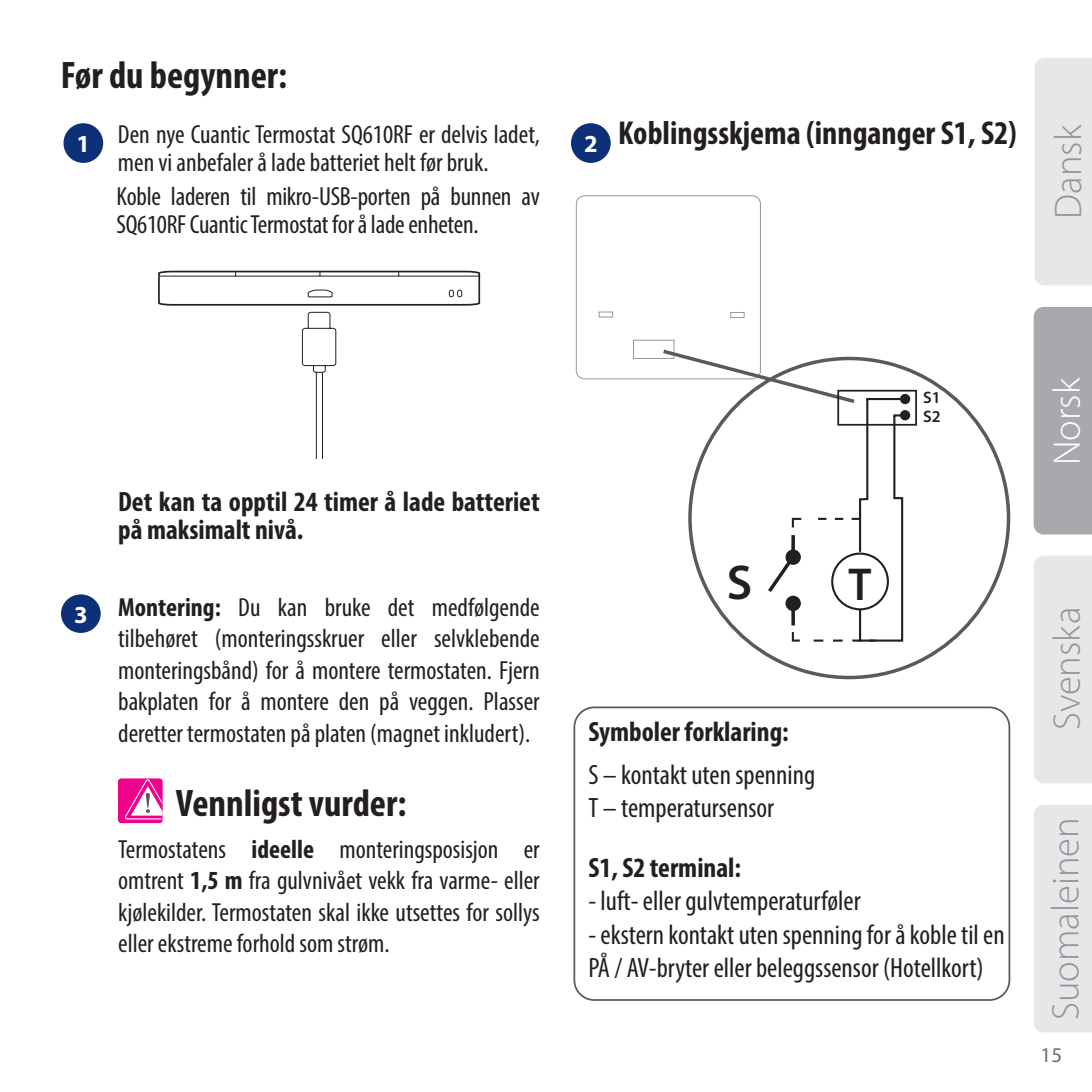
<style>
.page{position:relative;width:1092px;height:1092px;background:#fff}
.page>*{position:absolute;margin:0;border:0;box-sizing:border-box;transform-origin:0 0}
.t1{font:600 49px "Myriad Pro";color:#231f20}
.t2{font:700 condensed 38.5px "Myriad Pro";color:#231f20}
.t3{font:300 38.5px "Myriad Pro";color:#939598}
.t4{font:300 38.5px "Myriad Pro";color:#fff}
.t5{font:700 condensed 33.25px "Myriad Pro";color:#231f20}
.t6{font:condensed 28px/33.6px "Myriad Pro";color:#231f20}
.t7{font:700 condensed 28px/28px "Myriad Pro";color:#231f20}
.t8{font:condensed 26.25px/31.5px "Myriad Pro";color:#231f20}
.t9{font:700 24.5px "Myriad Pro";color:#fff}
.t10{font:21px "Myriad Pro";color:#6c6d70}
.t11{font:600 16.45px/18.9px "Myriad Pro";color:#231f20}
.s1{font-weight:700}
</style>
<div class="page">
<div style="left:118px;top:778px;width:45px;height:45px;background:#ed028c;border-radius:3px"></div>
<svg style="left:123px;top:778px;width:40px;height:41px"></svg>
<div style="left:63px;top:123px;width:40px;height:40px;background:#0d3079;border-radius:50%"></div>
<div style="left:571px;top:123px;width:39px;height:40px;background:#0d3079;border-radius:50%"></div>
<div style="left:61px;top:594px;width:40px;height:39px;background:#0d3079;border-radius:50%"></div>
<div style="left:576px;top:195px;width:184px;height:184px;border:1px solid #231f20;border-radius:8px"></div>
<svg style="left:158px;top:270px;width:323px;height:189px"></svg>
<svg style="left:598px;top:311px;width:260px;height:94px"></svg>
<div style="left:837px;top:390px;width:79px;height:35px;border:2px solid #231f20"></div>
<div style="left:899px;top:394px;width:11px;height:10px;background:#231f20;border-radius:50%"></div>
<div style="left:899px;top:410px;width:11px;height:10px;background:#231f20;border-radius:50%"></div>
<hr style="left:866px;top:399px;width:2px;height:38px;background:#231f20">
<hr style="left:866px;top:398px;width:39px;height:2px;background:#231f20">
<svg style="left:893px;top:414px;width:7px;height:2px"></svg>
<hr style="left:893px;top:416px;width:2px;height:21px;background:#231f20">
<div style="left:573px;top:706px;width:437px;height:294px;border:2px solid #5a5a5d;border-radius:20px"></div>
<div style="left:1033px;top:307px;width:58px;height:227px;background:#a8a9ad"></div>
<div style="left:1034px;top:556px;width:57px;height:227px;background:#e6e7e9"></div>
<div style="left:1034px;top:805px;width:57px;height:227px;background:#e6e7e9"></div>
<div style="left:1035px;top:58px;width:56px;height:227px;background:#e6e7e9"></div>
<svg style="left:768px;top:435px;width:136px;height:207px"></svg>
<p class="t2" style="left:61px;top:52px;width:228px">Før du begynner:</p>
<p class="t8" style="left:118px;top:120px;width:423px;line-height:28px">Den nye Cuantic Termostat SQ610RF er delvis ladet, men vi anbefaler å lade batteriet helt før bruk.</p>
<p class="t9" style="left:76px;top:128px;width:15px">1</p>
<p class="t9" style="left:584px;top:128px;width:15px">2</p>
<p class="t8" style="left:117px;top:182px;width:424px;line-height:28px">Koble laderen til mikro-USB-porten på bunnen av<br>SQ610RF Cuantic Termostat for å lade enheten.</p>
<p class="t5" style="left:618px;top:112px;width:400px">Koblingsskjema (innganger S1, S2)</p>
<p class="t3" style="left:1045px;top:218px;width:95px;rotate:-90deg">Dansk</p>
<p class="t9" style="left:74px;top:598px;width:15px">3</p>
<p class="t7" style="left:118px;top:487px;width:423px">Det kan ta opptil 24 timer å lade batteriet på maksimalt nivå.</p>
<p class="t8" style="left:118px;top:591px;width:423px;text-align:justify"><span class="s1">Montering:</span> Du kan bruke det medfølgende tilbehøret (monteringsskruer eller selvklebende monteringsbånd) for å montere termostaten. Fjern bakplaten for å montere den på veggen. Plasser deretter termostaten på platen (magnet inkludert).</p>
<p class="t2" style="left:176px;top:778px;width:232px">Vennligst vurder:</p>
<p class="t8" style="left:118px;top:832px;width:423px;text-align:justify">Termostatens <span class="s1">ideelle</span> monteringsposisjon er omtrent <span class="s1">1,5 m</span> fra gulvnivået vekk fra varme- eller kjølekilder. Termostaten skal ikke utsettes for sollys eller ekstreme forhold som strøm.</p>
<p class="t11" style="left:923px;top:388px;width:19px">S1<br>S2</p>
<p class="t4" style="left:1043px;top:465px;width:89px;rotate:-90deg">Norsk</p>
<h1 class="t1" style="left:727px;top:551px;width:27px">S</h1>
<p class="t7" style="left:588px;top:717px;width:202px">Symboler forklaring:</p>
<p class="t6" style="left:588px;top:757px;width:228px">S – kontakt uten spenning</p>
<p class="t6" style="left:588px;top:790px;width:187px">T – temperatursensor</p>
<p class="t7" style="left:588px;top:852px;width:154px">S1, S2 terminal:</p>
<p class="t6" style="left:588px;top:883px;width:274px">- luft- eller gulvtemperaturføler</p>
<p class="t6" style="left:588px;top:917px;width:418px">- ekstern kontakt uten spenning for å koble til en<br>PÅ / AV-bryter eller beleggssensor (Hotellkort)</p>
<p class="t3" style="left:1043px;top:730px;width:125px;rotate:-90deg">Svenska</p>
<p class="t3" style="left:1042px;top:1019px;width:204px;rotate:-90deg">Suomaleinen</p>
<p class="t10" style="left:1040px;top:1042px;width:23px">15</p>
</div>
